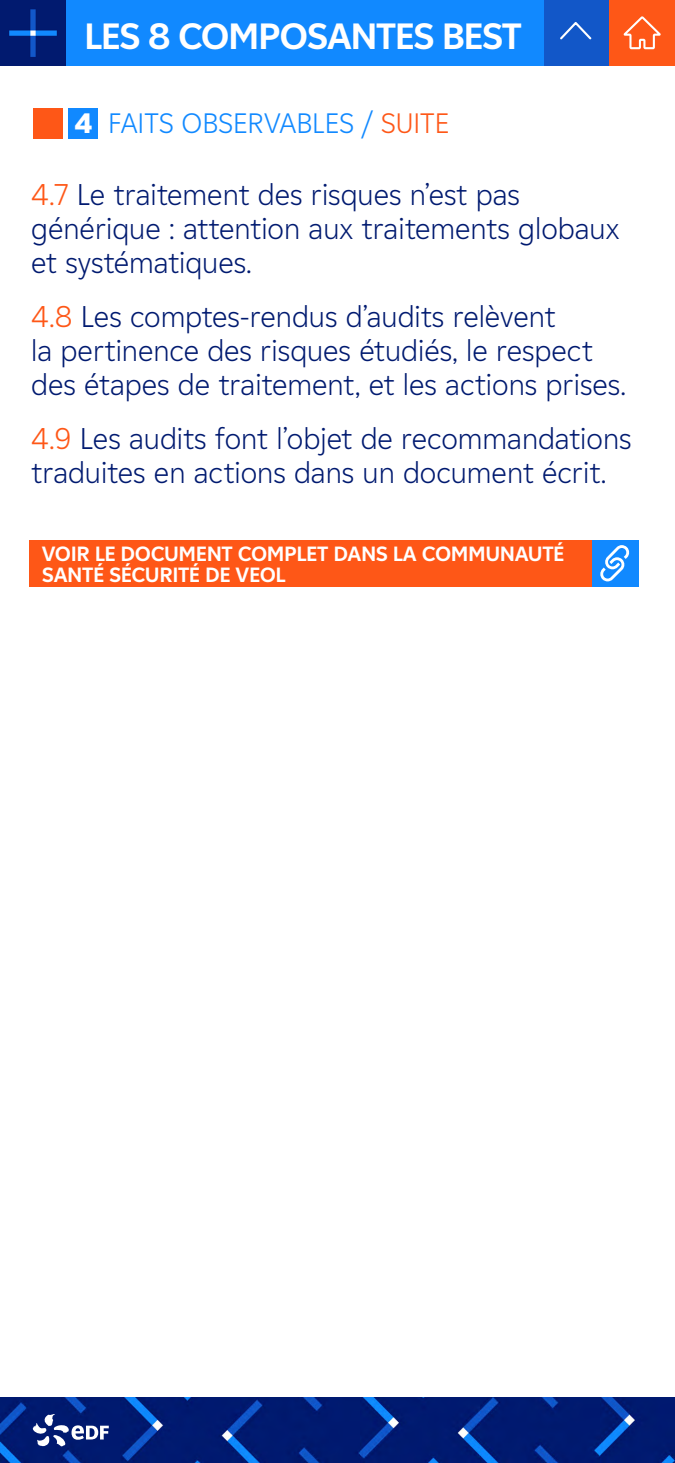
<style>
.page{position:relative;width:675px;height:1463px;background:#fff}
.page>*{position:absolute;margin:0;border:0;box-sizing:border-box;transform-origin:0 0}
.t1{font:700 36.56px "EDF2020";letter-spacing:-.04em;color:#fff}
.t2{font:300 30px/34px "EDF2020";color:#011a70}
.t3{font:300 28.12px "EDF2020";color:#1189ff}
.t4{font:700 20.62px/20.6px "EDF2020";letter-spacing:-.02em;color:#fff}
.s1{font-weight:800;color:#fff}
.s2{color:#fe5717}
</style>
<div class="page">
<div style="left:0;top:0;width:675px;height:66px;background:#1189ff"></div>
<img style="left:0;top:1397px;width:675px;height:65px">
<svg style="left:33px;top:1413px;width:76px;height:33px"></svg>
<div style="left:544px;top:0;width:65px;height:66px;background:#1257c8"></div>
<svg style="left:560px;top:22px;width:32px;height:18px"></svg>
<div style="left:68px;top:108px;width:30px;height:30px;background:#1189ff"></div>
<div style="left:33px;top:108px;width:30px;height:30px;background:#fe5717"></div>
<div style="left:30px;top:540px;width:609px;height:47px;background:#fe5717"></div>
<div style="left:592px;top:540px;width:47px;height:47px;background:#1189ff"></div>
<svg style="left:600px;top:545px;width:30px;height:36px"></svg>
<div style="left:609px;top:0;width:66px;height:66px;background:#fe5717"></div>
<svg style="left:623px;top:16px;width:38px;height:33px"></svg>
<img style="left:0;top:0;width:66px;height:66px">
<p class="t1" style="left:84px;top:10px;width:439px">LES 8 COMPOSANTES BEST</p>
<p class="t3" style="left:74px;top:104px;width:376px"><span class="s1">4</span> FAITS OBSERVABLES / <span class="s2">SUITE</span></p>
<p class="t2" style="left:31px;top:177px;width:590px"><span class="s2">4.7</span> Le traitement des risques n’est pas générique : attention aux traitements globaux et systématiques.</p>
<p class="t2" style="left:31px;top:299px;width:596px"><span class="s2">4.8</span> Les comptes-rendus d’audits relèvent<br>la pertinence des risques étudiés, le respect des étapes de traitement, et les actions prises.</p>
<p class="t2" style="left:31px;top:421px;width:602px"><span class="s2">4.9</span> Les audits font l’objet de recommandations traduites en actions dans un document écrit.</p>
<p class="t4" style="left:42px;top:543px;width:524px">VOIR LE DOCUMENT COMPLET DANS LA COMMUNAUTÉ<br>SANTÉ SÉCURITÉ DE VEOL</p>
</div>
